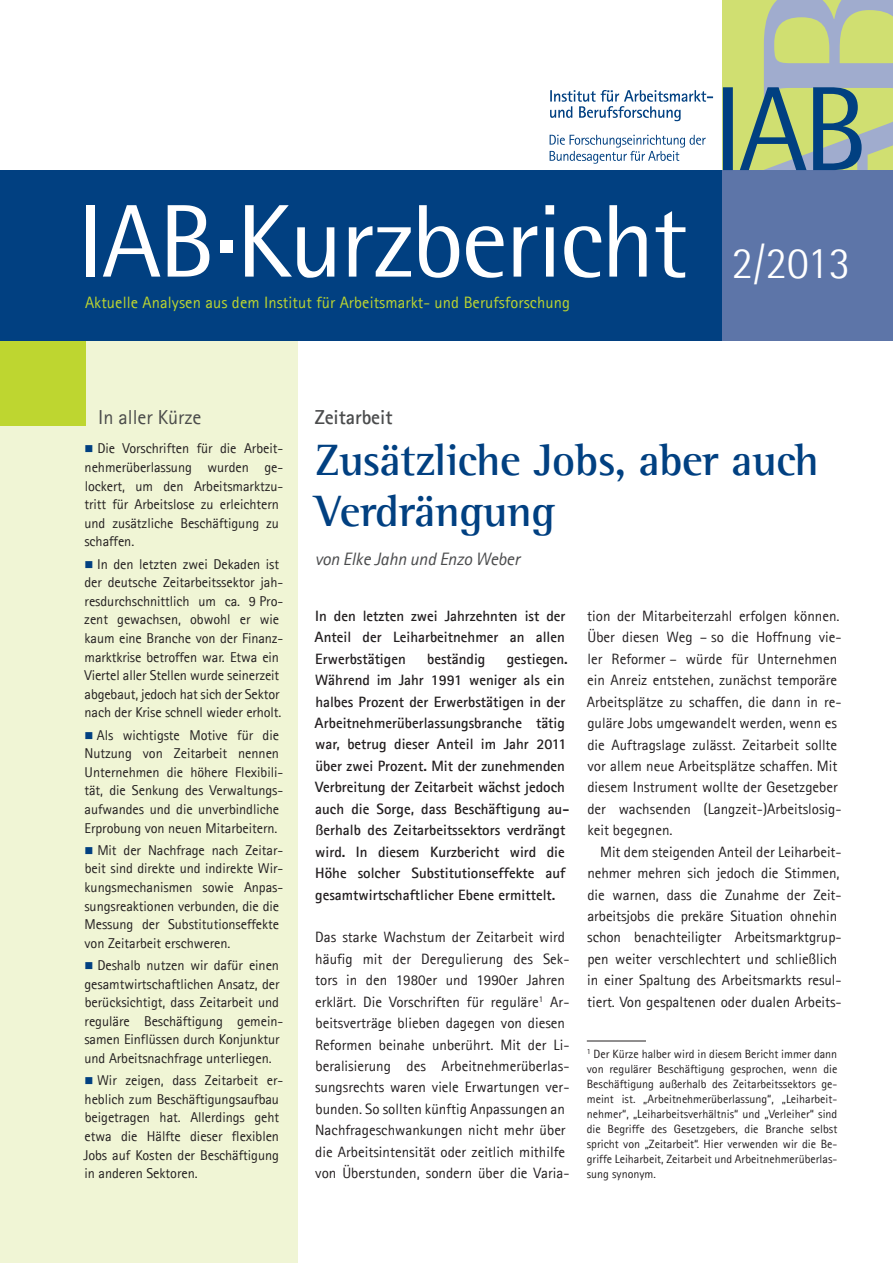
<style>
.page{position:relative;width:893px;height:1263px;background:#fff}
.page>*{position:absolute;margin:0;border:0;box-sizing:border-box;transform-origin:0 0}
.t1{font:103.5px "Agfa Rotis Semisans";letter-spacing:-.025em;color:#fff}
.t2{font:700 45px/51px "Agfa Rotis Semi Serif";letter-spacing:-.01em;color:#014081}
.t3{font:300 45px "Agfa Rotis Semisans";color:#fff}
.t4{font:20.25px "Agfa Rotis Sans Serif";letter-spacing:-.005em;color:#4b4c4b}
.t5{font:700 20.25px "Agfa Rotis Sans Serif";letter-spacing:-.005em;color:#4b4c4d}
.t6{font:italic 18px "Agfa Rotis Sans Serif";letter-spacing:-.01em;color:#4b4c4d}
.t7{font:16.5px "Agfa Rotis Sans Serif";letter-spacing:.005em;color:#bed630}
.t8{font:15px/21.5px "Agfa Rotis Sans Serif";color:#231f20}
.t9{font:700 15px/21.5px "Agfa Rotis Sans Serif";color:#231f20;text-align:justify}
.t10{font:14.25px/18.6px "Agfa Rotis Sans Serif";letter-spacing:-.005em;color:#231f20}
.t11{font:12px/15px "Agfa Rotis Sans Serif";color:#231f20;text-align:justify}
</style>
<div class="page">
<div style="left:0;top:340px;width:298px;height:923px;background:#f0f5d5"></div>
<div style="left:0;top:340px;width:85px;height:85px;background:#bed630"></div>
<div style="left:0;top:170px;width:723px;height:170px;background:#014081"></div>
<div style="left:723px;top:170px;width:170px;height:170px;background:#5d75a8"></div>
<svg style="left:550px;top:90px;width:163px;height:31px"></svg>
<svg style="left:550px;top:135px;width:156px;height:29px"></svg>
<svg style="left:723px;top:0;width:170px;height:170px;background:#a2b78d"></svg>
<div style="left:220px;top:240px;width:13px;height:13px;background:#fff"></div>
<hr style="left:587px;top:1041px;width:59px;height:1px;background:#231f20">
<h1 class="t1" style="left:78px;top:181px;width:612px">IAB Kurzbericht</h1>
<p class="t7" style="left:85px;top:292px;width:486px">Aktuelle Analysen aus dem Institut für Arbeitsmarkt- und Berufsforschung</p>
<h2 class="t3" style="left:731px;top:237px;width:121px">2/2013</h2>
<h3 class="t4" style="left:98px;top:405px;width:105px">In aller Kürze</h3>
<h3 class="t5" style="left:315px;top:405px;width:79px">Zeitarbeit</h3>
<h2 class="t2" style="left:315px;top:434px;width:506px">Zusätzliche Jobs, aber auch<br>Verdrängung</h2>
<p class="t6" style="left:315px;top:548px;width:207px">von Elke Jahn und Enzo Weber</p>
<p class="t10" style="left:84px;top:439px;width:200px;text-indent:13px">Die Vorschriften für die Arbeit&shy;nehmerüberlassung wurden ge&shy;lockert, um den Arbeitsmarktzu&shy;tritt für Arbeitslose zu erleichtern und zusätzliche Beschäftigung zu schaffen.</p>
<p class="t10" style="left:84px;top:554px;width:200px;text-indent:13px">In den letzten zwei Dekaden ist der deutsche Zeitarbeitssektor jah&shy;resdurchschnittlich um ca. 9 Pro&shy;zent gewachsen, obwohl er wie kaum eine Branche von der Finanz&shy;marktkrise betroffen war. Etwa ein Viertel aller Stellen wurde seinerzeit abgebaut, jedoch hat sich der Sektor nach der Krise schnell wieder erholt.</p>
<p class="t10" style="left:84px;top:725px;width:200px;text-align:center">Als wichtigste Motive für die Nutzung von Zeitarbeit nennen Unternehmen die höhere Flexibili&shy;tät, die Senkung des Verwaltungs&shy;aufwandes und die unverbindliche Erprobung von neuen Mitarbeitern.</p>
<p class="t10" style="left:84px;top:841px;width:200px;text-indent:13px">Mit der Nachfrage nach Zeitar&shy;beit sind direkte und indirekte Wir&shy;kungsmechanismen sowie Anpas&shy;sungsreaktionen verbunden, die die Messung der Substitutionseffekte von Zeitarbeit erschweren.</p>
<p class="t10" style="left:84px;top:956px;width:200px;text-indent:13px">Deshalb nutzen wir dafür einen gesamtwirtschaftlichen Ansatz, der berücksichtigt, dass Zeitarbeit und reguläre Beschäftigung gemein&shy;samen Einflüssen durch Konjunktur und Arbeitsnachfrage unterliegen.</p>
<p class="t10" style="left:83px;top:1071px;width:201px;text-indent:14px">Wir zeigen, dass Zeitarbeit er&shy;heblich zum Beschäftigungsaufbau beigetragen hat. Allerdings geht etwa die Hälfte dieser flexiblen<br>Jobs auf Kosten der Beschäftigung in anderen Sektoren.</p>
<p class="t8" style="left:587px;top:605px;width:256px">tion der Mitarbeiterzahl erfolgen können.<br>Über diesen Weg – so die Hoffnung vie&shy;ler Reformer – würde für Unternehmen ein Anreiz entstehen, zunächst temporäre Arbeitsplätze zu schaffen, die dann in re&shy;guläre Jobs umgewandelt werden, wenn es die Auftragslage zulässt. Zeitarbeit sollte vor allem neue Arbeitsplätze schaffen. Mit diesem Instrument wollte der Gesetzgeber der wachsenden (Langzeit-)Arbeitslosig&shy;keit begegnen.</p>
<p class="t8" style="left:587px;top:841px;width:256px;text-indent:13px">Mit dem steigenden Anteil der Leiharbeit&shy;nehmer mehren sich jedoch die Stimmen, die warnen, dass die Zunahme der Zeit&shy;arbeitsjobs die prekäre Situation ohnehin schon benachteiligter Arbeitsmarktgrup&shy;pen weiter verschlechtert und schließlich in einer Spaltung des Arbeitsmarkts resul&shy;tiert. Von gespaltenen oder dualen Arbeits-</p>
<p class="t11" style="left:587px;top:1046px;width:252px"><sup>1</sup> Der Kürze halber wird in diesem Bericht immer dann von regulärer Beschäftigung gesprochen, wenn die Beschäftigung außerhalb des Zeitarbeitssektors ge&shy;meint ist. „Arbeitnehmerüberlassung“, „Leiharbeit&shy;nehmer“, „Leiharbeitsverhältnis“ und „Verleiher“ sind die Begriffe des Gesetzgebers, die Branche selbst spricht von „Zeitarbeit“. Hier verwenden wir die Be&shy;griffe Leiharbeit, Zeitarbeit und Arbeitnehmerüberlas&shy;sung synonym.</p>
<p class="t9" style="left:315px;top:605px;width:252px">In den letzten zwei Jahrzehnten ist der Anteil der Leiharbeitnehmer an allen Erwerbstätigen</p>
<p class="t9" style="left:315px;top:648px;width:256px;text-align:left;text-indent:192px">gestiegen.<br>Während im Jahr 1991 weniger als ein halbes Prozent der Erwerbstätigen in der Arbeitnehmerüberlassungsbranche tätig war, betrug dieser Anteil im Jahr 2011 über zwei Prozent. Mit der zunehmenden Verbreitung der Zeitarbeit wächst jedoch auch die Sorge, dass Beschäftigung au&shy;ßerhalb des Zeitarbeitssektors verdrängt wird. In diesem Kurzbericht wird die Höhe solcher Substitutionseffekte auf gesamtwirtschaftlicher Ebene ermittelt.</p>
<p class="t8" style="left:315px;top:926px;width:256px">Das starke Wachstum der Zeitarbeit wird häufig mit der Deregulierung des Sek&shy;tors in den 1980er und 1990er Jahren erklärt. Die Vorschriften für reguläre<sup>1</sup> Ar&shy;beitsverträge blieben dagegen von diesen Reformen beinahe unberührt. Mit der Li&shy;beralisierung des Arbeitnehmerüberlas&shy;sungsrechts waren viele Erwartungen ver&shy;bunden. So sollten künftig Anpassungen an Nachfrageschwankungen nicht mehr über die Arbeitsintensität oder zeitlich mithilfe von Überstunden, sondern über die Varia-</p>
<p class="t9" style="left:427px;top:648px;width:60px">beständig</p>
</div>
